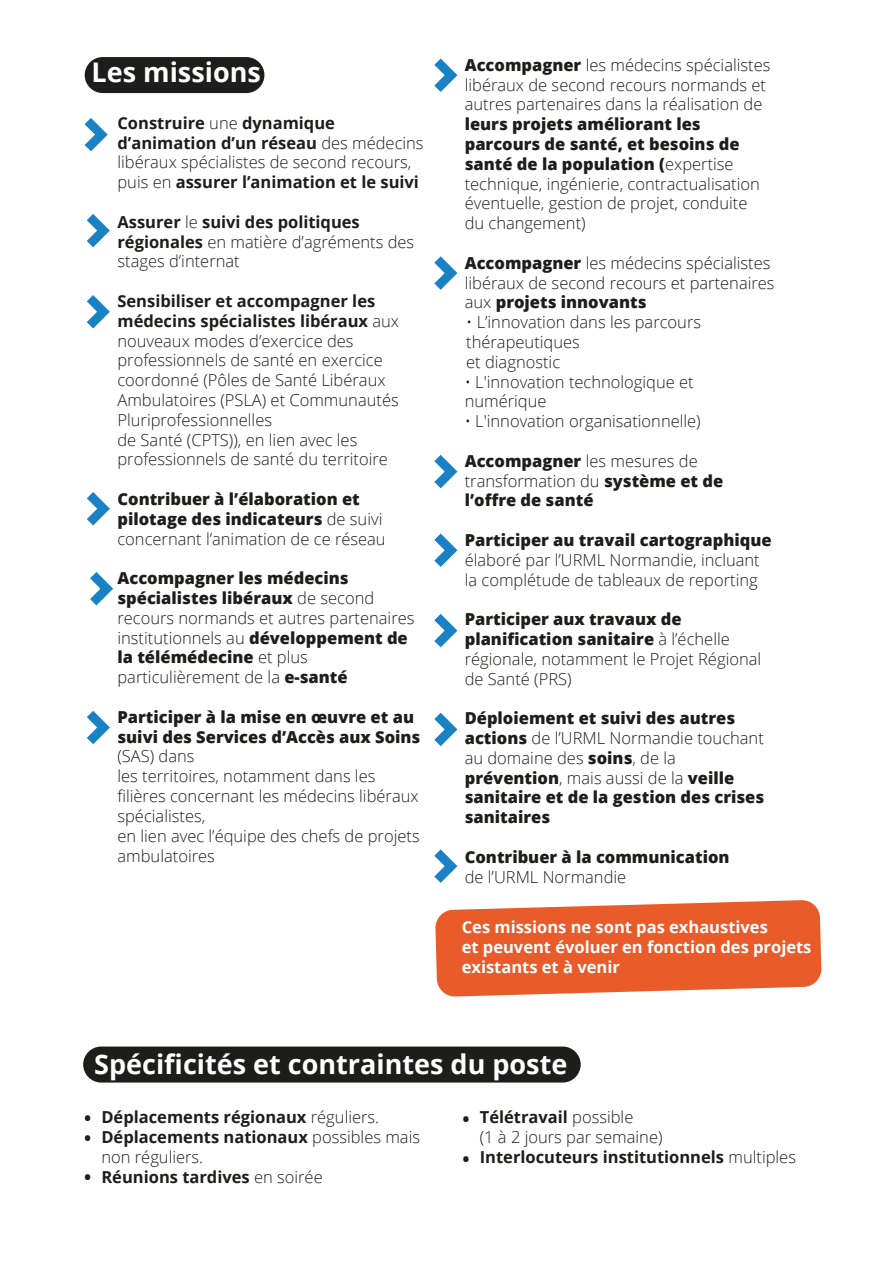
<style>
.page{position:relative;width:893px;height:1263px;background:#fff}
.page>*{position:absolute;margin:0;border:0;box-sizing:border-box;transform-origin:0 0}
.t1{font:700 27px "Open Sans";color:#fff}
.t2{font:300 16.5px/19.8px "Open Sans";color:#1d1d1b}
.t3{font:800 16.5px/19.8px "Open Sans";color:#1d1d1b}
.t4{font:700 16.5px/19.8px "Open Sans";color:#1d1d1b}
.t5{font:700 16.5px/19.8px "Open Sans";color:#fff}
.s1{font-weight:300}
.s2{font-weight:700}
.s3{font-weight:800}
</style>
<div class="page">
<div style="left:85px;top:57px;width:179px;height:36px;background:#1d1d1b;border-radius:18px"></div>
<svg style="left:84px;top:118px;width:24px;height:34px"></svg>
<svg style="left:86px;top:214px;width:24px;height:34px"></svg>
<svg style="left:86px;top:295px;width:24px;height:34px"></svg>
<svg style="left:87px;top:492px;width:23px;height:34px"></svg>
<svg style="left:90px;top:572px;width:23px;height:34px"></svg>
<svg style="left:87px;top:710px;width:23px;height:35px"></svg>
<svg style="left:435px;top:900px;width:387px;height:97px;background:#ec6f45"></svg>
<div style="left:83px;top:1046px;width:498px;height:36px;background:#1d1d1b;border-radius:18px"></div>
<svg style="left:434px;top:58px;width:24px;height:34px"></svg>
<svg style="left:434px;top:256px;width:24px;height:34px"></svg>
<svg style="left:434px;top:455px;width:24px;height:34px"></svg>
<svg style="left:434px;top:712px;width:24px;height:34px"></svg>
<svg style="left:434px;top:614px;width:24px;height:34px"></svg>
<svg style="left:434px;top:849px;width:24px;height:34px"></svg>
<svg style="left:434px;top:533px;width:24px;height:34px"></svg>
<h1 class="t1" style="left:92px;top:53px;width:171px">Les missions</h1>
<p class="t4" style="left:117px;top:112px;width:308px">Construire <span class="s1">une</span> dynamique d’animation d’un réseau <span class="s1">des médecins libéraux spécialistes de second recours, puis en</span> assurer l’animation et le suivi</p>
<p class="t2" style="left:117px;top:211px;width:298px"><span class="s2">Assurer</span> le <span class="s2">suivi des politiques régionales</span> en matière d’agréments des stages d’internat</p>
<p class="t2" style="left:117px;top:291px;width:283px"><span class="s2">Sensibiliser et accompagner les médecins spécialistes libéraux</span> aux nouveaux modes d’exercice des professionnels de santé en exercice coordonné (Pôles de Santé Libéraux Ambulatoires (PSLA) et Communautés Pluriprofessionnelles<br>de Santé (CPTS)), en lien avec les professionnels de santé du territoire</p>
<p class="t3" style="left:117px;top:488px;width:270px">Contribuer à l’élaboration et pilotage des indicateurs <span class="s1">de suivi concernant l’animation de ce réseau</span></p>
<p class="t2" style="left:117px;top:568px;width:299px"><span class="s3">Accompagner les médecins spécialistes libéraux</span> de second recours normands et autres partenaires institutionnels au <span class="s3">développement de la télémédecine</span> et plus particulièrement de la <span class="s3">e-santé</span></p>
<p class="t3" style="left:117px;top:706px;width:304px">Participer à la mise en œuvre et au suivi des Services d’Accès aux Soins</p>
<p class="t2" style="left:117px;top:746px;width:304px">(SAS) dans<br>les territoires, notamment dans les filières concernant les médecins libéraux spécialistes,<br>en lien avec l’équipe des chefs de projets ambulatoires</p>
<p class="t2" style="left:465px;top:54px;width:307px"><span class="s3">Accompagner</span> les médecins spécialistes libéraux de second recours normands et autres partenaires dans la réalisation de</p>
<p class="t2" style="left:465px;top:114px;width:297px"><span class="s3">leurs projets améliorant les parcours de santé, et besoins de santé de la population (</span>expertise technique, ingénierie, contractualisation éventuelle, gestion de projet, conduite du changement)</p>
<p class="t2" style="left:465px;top:252px;width:311px"><span class="s3">Accompagner</span> les médecins spécialistes libéraux de second recours et partenaires aux <span class="s3">projets innovants</span></p>
<p class="t2" style="left:466px;top:312px;width:236px">• L’innovation dans les parcours thérapeutiques<br>et diagnostic</p>
<p class="t2" style="left:465px;top:371px;width:231px">• L'innovation technologique et numérique</p>
<p class="t2" style="left:465px;top:411px;width:238px">• L'innovation organisationnelle)</p>
<p class="t3" style="left:465px;top:450px;width:260px">Accompagner <span class="s1">les mesures de transformation du</span> système et de l’offre de santé</p>
<p class="t3" style="left:465px;top:529px;width:308px">Participer au travail cartographique</p>
<p class="t2" style="left:465px;top:549px;width:297px">élaboré par l’URML Normandie, incluant la complétude de tableaux de reporting</p>
<p class="t2" style="left:465px;top:609px;width:298px"><span class="s3">Participer aux travaux de planification sanitaire</span> à l’échelle régionale, notamment le Projet Régional de Santé (PRS)</p>
<p class="t3" style="left:465px;top:707px;width:301px">Déploiement et suivi des autres actions <span class="s1">de l’URML Normandie touchant au domaine des</span> soins<span class="s1">, de la </span>prévention<span class="s1">, mais aussi de la</span> veille sanitaire et de la gestion des crises sanitaires</p>
<p class="t3" style="left:465px;top:846px;width:266px">Contribuer à la communication</p>
<p class="t2" style="left:465px;top:866px;width:163px">de l’URML Normandie</p>
<p class="t5" style="left:462px;top:916px;width:351px">Ces missions ne sont pas exhaustives<br>et peuvent évoluer en fonction des projets existants et à venir</p>
<h1 class="t1" style="left:94px;top:1045px;width:475px">Spécificités et contraintes du poste</h1>
<p class="t4" style="left:101px;top:1107px;width:320px">Déplacements régionaux <span class="s1">réguliers.<br></span>Déplacements nationaux <span class="s1">possibles mais non réguliers.<br></span>Réunions tardives <span class="s1">en soirée</span></p>
<p class="t4" style="left:480px;top:1107px;width:318px">Télétravail <span class="s1">possible<br>(1 à 2 jours par semaine)<br></span>Interlocuteurs institutionnels <span class="s1">multiples</span></p>
<p class="t3" style="left:84px;top:1107px;width:8px">• •</p>
<p class="t3" style="left:84px;top:1166px;width:8px">•</p>
<p class="t3" style="left:463px;top:1108px;width:8px">•</p>
<p class="t3" style="left:463px;top:1148px;width:8px">•</p>
</div>
